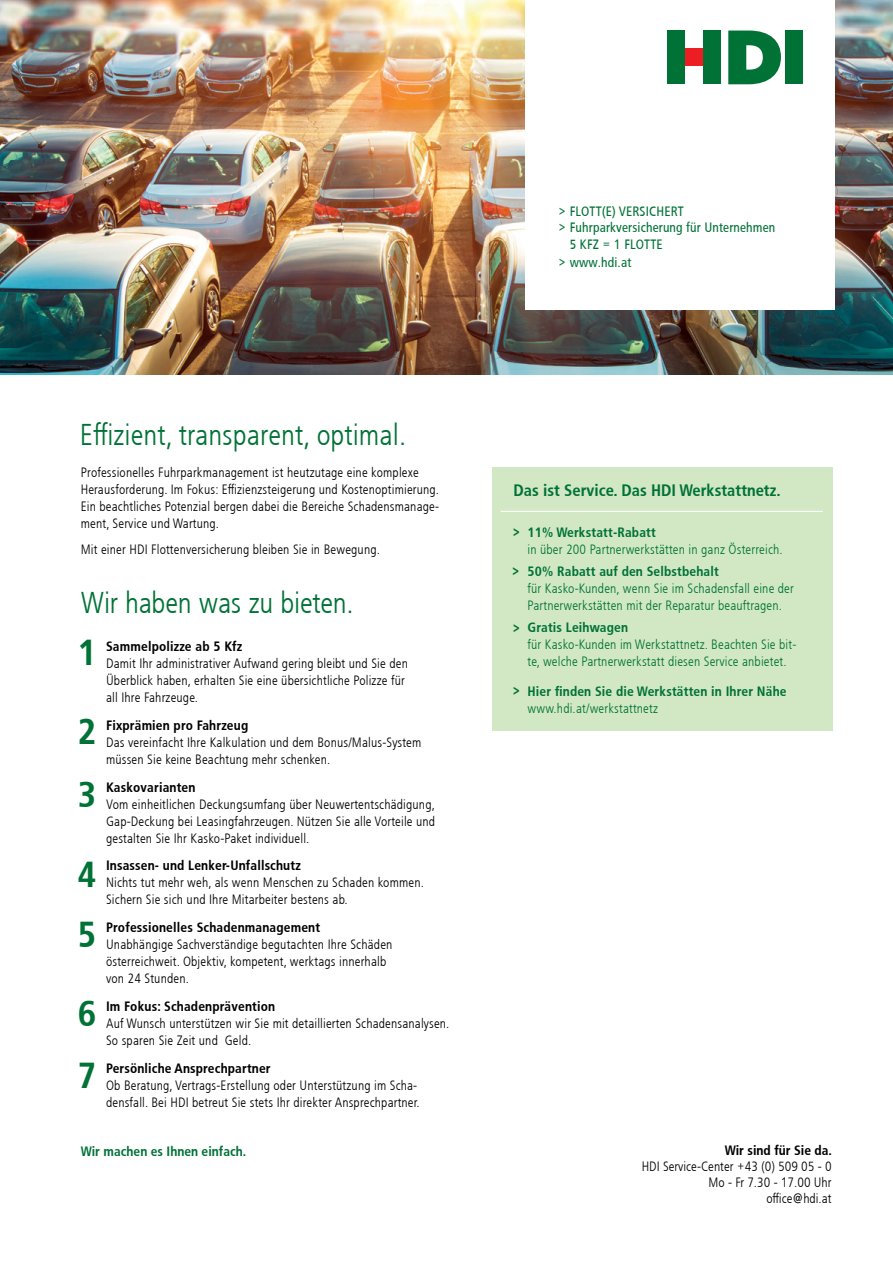
<style>
.page{position:relative;width:893px;height:1263px;background:#fff}
.page>*{position:absolute;margin:0;border:0;box-sizing:border-box;transform-origin:0 0}
.t1{font:36px "HDI Gerling Sans Cond Bold";color:#007236}
.t2{font:30px "HDI Gerling Sans Cond Light";color:#007236}
.t3{font:16.5px "HDI Gerling Sans Cond Bold";color:#007236}
.t4{font:13.5px/17px "HDI Gerling Sans Cond Light";letter-spacing:.01em;color:#000}
.t5{font:13.5px/17px "HDI Gerling Sans Cond Light";letter-spacing:.01em;color:#007236}
.t6{font:13.5px "HDI Gerling Sans Cond Bold";letter-spacing:.01em;color:#000}
.t7{font:13.5px "HDI Gerling Sans Cond Bold";letter-spacing:.01em;color:#007236}
.t8{font:13.5px "HDI Gerling Sans Cond Regular";letter-spacing:.01em;color:#007236}
.s1{font-family:"HDI Gerling Sans Cond Regular"}
</style>
<div class="page">
<div style="left:492px;top:467px;width:341px;height:263px;background:#d2e8c4"></div>
<img style="left:0;top:0;width:893px;height:374px">
<div style="left:525px;top:0;width:309px;height:309px;background:#fff"></div>
<svg style="left:728px;top:31px;width:53px;height:53px"></svg>
<div style="left:785px;top:31px;width:18px;height:53px;background:#007236"></div>
<div style="left:685px;top:48px;width:18px;height:18px;background:#ed1d24"></div>
<div style="left:703px;top:31px;width:18px;height:53px;background:#007236"></div>
<div style="left:667px;top:31px;width:18px;height:53px;background:#007236"></div>
<hr style="left:501px;top:511px;width:322px;height:1px;background:#fff">
<p class="t2" style="left:80px;top:418px;width:328px">Effizient, transparent, optimal.</p>
<p class="t4" style="left:81px;top:464px;width:360px">Professionelles Fuhrparkmanagement ist heutzutage eine komplexe Herausforderung. Im Fokus: Effizienzsteigerung und Kostenoptimierung.<br>Ein beachtliches Potenzial bergen dabei die Bereiche Schadensmanage&shy;ment, Service und Wartung.</p>
<p class="t4" style="left:81px;top:541px;width:301px">Mit einer HDI Flottenversicherung bleiben Sie in Bewegung.</p>
<p class="t2" style="left:81px;top:585px;width:274px">Wir haben was zu bieten.</p>
<p class="t1" style="left:78px;top:632px;width:21px">1</p>
<p class="t6" style="left:106px;top:639px;width:138px">Sammelpolizze ab 5 Kfz</p>
<p class="t4" style="left:106px;top:655px;width:303px">Damit Ihr administrativer Aufwand gering bleibt und Sie den<br>Überblick haben, erhalten Sie eine übersichtliche Polizze für all Ihre Fahrzeuge.</p>
<p class="t1" style="left:78px;top:711px;width:21px">2</p>
<p class="t6" style="left:106px;top:717px;width:144px">Fixprämien pro Fahrzeug</p>
<p class="t4" style="left:106px;top:734px;width:317px">Das vereinfacht Ihre Kalkulation und dem Bonus/Malus-System müssen Sie keine Beachtung mehr schenken.</p>
<p class="t1" style="left:78px;top:773px;width:21px">3</p>
<p class="t6" style="left:106px;top:779px;width:91px">Kaskovarianten</p>
<p class="t4" style="left:106px;top:796px;width:330px">Vom einheitlichen Deckungsumfang über Neuwertentschädigung,</p>
<p class="t4" style="left:106px;top:813px;width:331px">Gap-Deckung bei Leasingfahrzeugen. Nützen Sie alle Vorteile und gestalten Sie Ihr Kasko-Paket individuell.</p>
<p class="t1" style="left:78px;top:853px;width:21px">4</p>
<p class="t1" style="left:78px;top:914px;width:21px">5</p>
<p class="t6" style="left:106px;top:858px;width:196px">Insassen- und Lenker-Unfallschutz</p>
<p class="t4" style="left:106px;top:874px;width:319px">Nichts tut mehr weh, als wenn Menschen zu Schaden kommen.<br>Sichern Sie sich und Ihre Mitarbeiter bestens ab.</p>
<p class="t6" style="left:106px;top:920px;width:216px">Professionelles Schadenmanagement</p>
<p class="t4" style="left:106px;top:936px;width:288px">Unabhängige Sachverständige begutachten Ihre Schäden</p>
<p class="t4" style="left:106px;top:953px;width:282px">österreichweit. Objektiv, kompetent, werktags innerhalb</p>
<p class="t4" style="left:106px;top:970px;width:84px">von 24 Stunden.</p>
<p class="t1" style="left:78px;top:993px;width:21px">6</p>
<p class="t6" style="left:106px;top:998px;width:170px">Im Fokus: Schadenprävention</p>
<p class="t4" style="left:106px;top:1015px;width:345px">Auf Wunsch unterstützen wir Sie mit detaillierten Schadensanalysen.<br>So sparen Sie Zeit und Geld.</p>
<p class="t1" style="left:78px;top:1055px;width:21px">7</p>
<p class="t6" style="left:106px;top:1060px;width:166px">Persönliche Ansprechpartner</p>
<p class="t4" style="left:106px;top:1077px;width:315px">Ob Beratung, Vertrags-Erstellung oder Unterstützung im Scha&shy;densfall. Bei HDI betreut Sie stets Ihr direkter Ansprechpartner.</p>
<p class="t8" style="left:558px;top:203px;width:127px">&gt; FLOTT(E) VERSICHERT</p>
<p class="t8" style="left:558px;top:220px;width:219px">&gt; Fuhrparkversicherung für Unternehmen</p>
<p class="t8" style="left:570px;top:237px;width:95px">5 KFZ = 1 FLOTTE</p>
<p class="t8" style="left:558px;top:254px;width:75px">&gt; www.hdi.at</p>
<p class="t3" style="left:513px;top:481px;width:269px">Das ist Service. Das HDI Werkstattnetz.</p>
<p class="t7" style="left:528px;top:524px;width:130px">11% Werkstatt-Rabatt</p>
<p class="t5" style="left:528px;top:541px;width:257px">in über 200 Partnerwerkstätten in ganz Österreich.</p>
<p class="t7" style="left:528px;top:564px;width:193px">50% Rabatt auf den Selbstbehalt</p>
<p class="t5" style="left:528px;top:580px;width:268px">für Kasko-Kunden, wenn Sie im Schadensfall eine der<br>Partnerwerkstätten mit der Reparatur beauftragen.</p>
<p class="t7" style="left:520px;top:698px;width:10px;rotate:-180deg">&lt;</p>
<p class="t7" style="left:528px;top:619px;width:102px">Gratis Leihwagen</p>
<p class="t5" style="left:528px;top:636px;width:270px">für Kasko-Kunden im Werkstattnetz. Beachten Sie bit&shy;te, welche Partnerwerkstatt diesen Service anbietet.</p>
<p class="t7" style="left:528px;top:683px;width:260px">Hier finden Sie die Werkstätten in Ihrer Nähe</p>
<p class="t5" style="left:528px;top:700px;width:132px">www.hdi.at/werkstattnetz</p>
<p class="t7" style="left:81px;top:1143px;width:167px">Wir machen es Ihnen einfach.</p>
<p class="t6" style="left:725px;top:1142px;width:109px">Wir sind für Sie da.</p>
<p class="t4" style="left:642px;top:1158px;width:191px">HDI Service-Center +43 (0) 509 05 - 0</p>
<p class="t4" style="left:709px;top:1174px;width:124px">Mo - Fr 7.30 - 17.00 Uhr</p>
<p class="t4" style="left:766px;top:1190px;width:67px">office<span class="s1">@</span>hdi.at</p>
</div>
